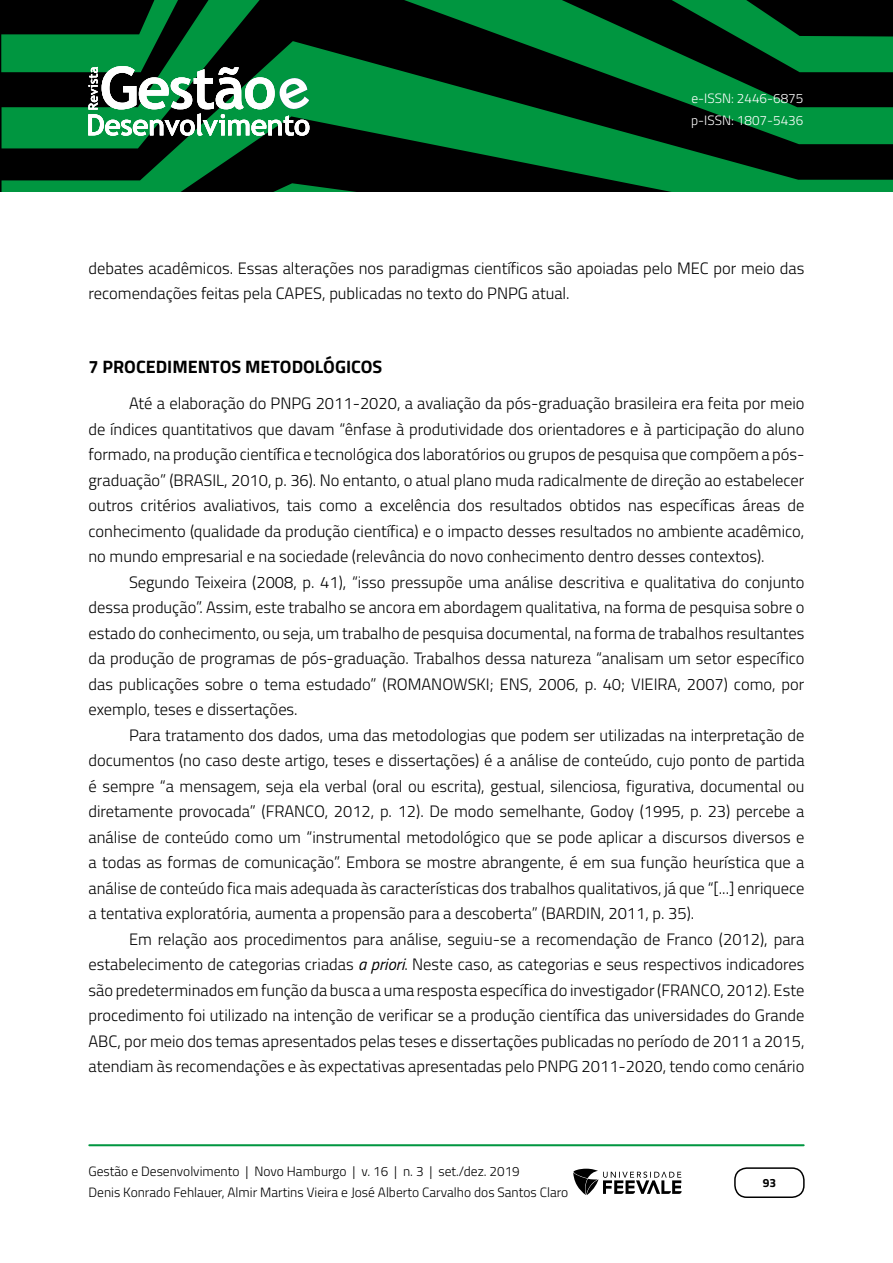
<style>
.page{position:relative;width:893px;height:1263px;background:#fff}
.page>*{position:absolute;margin:0;border:0;box-sizing:border-box;transform-origin:0 0}
.t1{font:700 18px "Titillium Web";color:#000}
.t2{font:300 16.5px/25.5px "Titillium Web";color:#000;text-align:justify}
.t3{font:300 13.5px/21px "Titillium Web";color:#000}
.t4{font:300 13.5px/22.5px "Titillium Web";color:#fff}
.t5{font:700 12px "Titillium Web";color:#000}
.s1{font-weight:400;font-style:italic}
</style>
<div class="page">
<svg style="left:2px;top:0;width:891px;height:41px;background:#003516"></svg>
<svg style="left:2px;top:41px;width:891px;height:142px;background:#004a1f"></svg>
<svg style="left:2px;top:183px;width:891px;height:9px;background:#004f21"></svg>
<hr style="left:89px;top:1144px;width:715px;height:2px;background:#009640">
<div style="left:734px;top:1167px;width:71px;height:31px;border:2px solid #000;border-radius:12px"></div>
<svg style="left:573px;top:1169px;width:109px;height:26px"></svg>
<svg style="left:88px;top:66px;width:221px;height:70px"></svg>
<p class="t4" style="left:691px;top:86px;width:114px">e-ISSN: 2446-6875 p-ISSN: 1807-5436</p>
<p class="t2" style="left:88px;top:254px;width:717px">debates acadêmicos. Essas alterações nos paradigmas científicos são apoiadas pelo MEC por meio das recomendações feitas pela CAPES, publicadas no texto do PNPG atual.</p>
<p class="t1" style="left:88px;top:353px;width:295px">7 PROCEDIMENTOS METODOLÓGICOS</p>
<p class="t2" style="left:88px;top:390px;width:718px;text-indent:41px">Até a elaboração do PNPG 2011-2020, a avaliação da pós-graduação brasileira era feita por meio de índices quantitativos que davam “ênfase à produtividade dos orientadores e à participação do aluno formado, na produção científica e tecnológica dos laboratórios ou grupos de pesquisa que compõem a pós&shy;graduação” (BRASIL, 2010, p. 36). No entanto, o atual plano muda radicalmente de direção ao estabelecer outros critérios avaliativos, tais como a excelência dos resultados obtidos nas específicas áreas de conhecimento (qualidade da produção científica) e o impacto desses resultados no ambiente acadêmico, no mundo empresarial e na sociedade (relevância do novo conhecimento dentro desses contextos).</p>
<p class="t2" style="left:88px;top:568px;width:717px;text-indent:41px">Segundo Teixeira (2008, p. 41), “isso pressupõe uma análise descritiva e qualitativa do conjunto dessa produção”. Assim, este trabalho se ancora em abordagem qualitativa, na forma de pesquisa sobre o estado do conhecimento, ou seja, um trabalho de pesquisa documental, na forma de trabalhos resultantes da produção de programas de pós-graduação. Trabalhos dessa natureza “analisam um setor específico das publicações sobre o tema estudado” (ROMANOWSKI; ENS, 2006, p. 40; VIEIRA, 2007) como, por exemplo, teses e dissertações.</p>
<p class="t2" style="left:88px;top:721px;width:718px;text-indent:41px">Para tratamento dos dados, uma das metodologias que podem ser utilizadas na interpretação de documentos (no caso deste artigo, teses e dissertações) é a análise de conteúdo, cujo ponto de partida é sempre “a mensagem, seja ela verbal (oral ou escrita), gestual, silenciosa, figurativa, documental ou diretamente provocada” (FRANCO, 2012, p. 12). De modo semelhante, Godoy (1995, p. 23) percebe a análise de conteúdo como um “instrumental metodológico que se pode aplicar a discursos diversos e a todas as formas de comunicação”. Embora se mostre abrangente, é em sua função heurística que a análise de conteúdo fica mais adequada às características dos trabalhos qualitativos, já que “[...] enriquece a tentativa exploratória, aumenta a propensão para a descoberta” (BARDIN, 2011, p. 35).</p>
<p class="t2" style="left:88px;top:925px;width:718px;text-indent:41px">Em relação aos procedimentos para análise, seguiu-se a recomendação de Franco (2012), para estabelecimento de categorias criadas <span class="s1">a priori</span>. Neste caso, as categorias e seus respectivos indicadores são predeterminados em função da busca a uma resposta específica do investigador (FRANCO, 2012). Este procedimento foi utilizado na intenção de verificar se a produção científica das universidades do Grande ABC, por meio dos temas apresentados pelas teses e dissertações publicadas no período de 2011 a 2015, atendiam às recomendações e às expectativas apresentadas pelo PNPG 2011-2020, tendo como cenário</p>
<p class="t3" style="left:88px;top:1160px;width:481px">Gestão e Desenvolvimento | Novo Hamburgo | v. 16 | n. 3 | set./dez. 2019<br>Denis Konrado Fehlauer, Almir Martins Vieira e José Alberto Carvalho dos Santos Claro</p>
<p class="t5" style="left:763px;top:1174px;width:15px">93</p>
</div>
